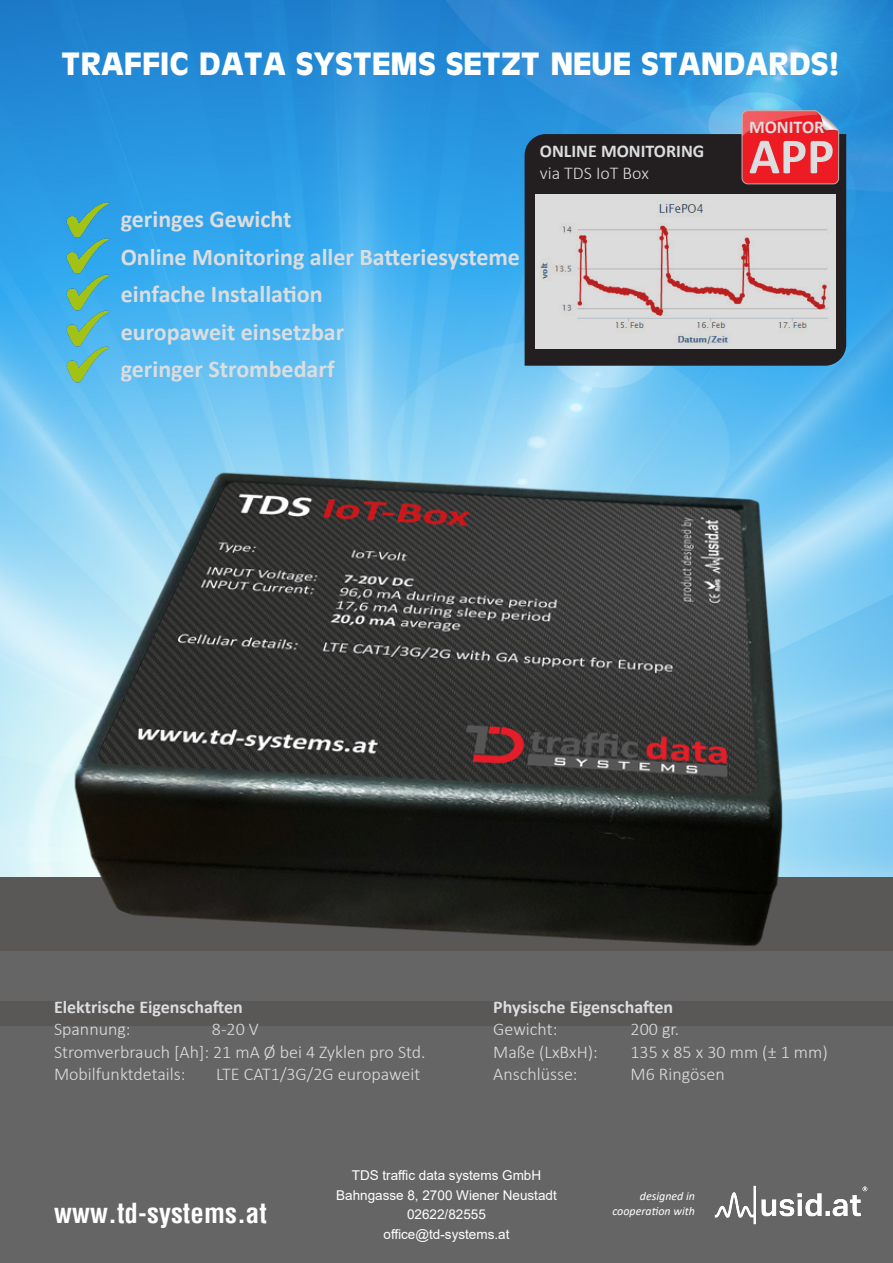
<style>
.page{position:relative;width:893px;height:1263px;background:#fff}
.page>*{position:absolute;margin:0;border:0;box-sizing:border-box;transform-origin:0 0}
.t1{font:700 51px "Calibri";color:#dcdddf}
.t2{font:700 30px "Antique Olive";color:#fff}
.t3{font:700 condensed 27px "Helvetica";color:#fff}
.t4{font:700 24px/37.5px "Calibri";color:#dcdddf}
.t5{font:300 18px/22.5px "Calibri";color:#dcdddf}
.t6{font:700 18px "Calibri";color:#dcdddf}
.t7{font:13.5px/19.5px "Arial";color:#fff;text-align:center}
.t8{font:italic 12px/14.4px "Calibri";color:#fff;text-align:right}
</style>
<div class="page">
<div style="left:0;top:1001px;width:893px;height:262px;background:#666566"></div>
<img style="left:0;top:0;width:893px;height:876px">
<img style="left:60px;top:191px;width:57px;height:36px">
<img style="left:60px;top:227px;width:57px;height:37px">
<img style="left:60px;top:264px;width:57px;height:36px">
<img style="left:60px;top:300px;width:57px;height:36px">
<img style="left:60px;top:336px;width:57px;height:57px">
<img style="left:715px;top:1185px;width:154px;height:40px">
<div style="left:525px;top:134px;width:321px;height:232px;background:#231f20"></div>
<svg style="left:742px;top:110px;width:97px;height:74px;background:#e42e37"></svg>
<img style="left:536px;top:194px;width:299px;height:155px">
<img style="left:13px;top:427px;width:845px;height:587px">
<h2 class="t2" style="left:61px;top:43px;width:780px">TRAFFIC DATA SYSTEMS SETZT NEUE STANDARDS!</h2>
<h3 class="t4" style="left:121px;top:200px;width:401px">geringes Gewicht<br>Online Monitoring aller Batteriesysteme einfache Installation<br>europaweit einsetzbar<br>geringer Strombedarf</h3>
<p class="t6" style="left:540px;top:138px;width:166px">ONLINE MONITORING</p>
<p class="t5" style="left:540px;top:162px;width:111px">via TDS IoT Box</p>
<p class="t6" style="left:749px;top:114px;width:77px">MONITOR</p>
<h1 class="t1" style="left:749px;top:120px;width:87px">APP</h1>
<p class="t6" style="left:54px;top:994px;width:190px">Elektrische Eigenschaften</p>
<p class="t5" style="left:54px;top:1018px;width:78px">Spannung:</p>
<p class="t5" style="left:54px;top:1018px;width:373px;text-indent:158px">8-20 V<br>Stromverbrauch [Ah]: 21 mA Ø bei 4 Zyklen pro Std.<br>Mobilfunktdetails:</p>
<p class="t5" style="left:216px;top:1063px;width:206px">LTE CAT1/3G/2G europaweit</p>
<p class="t6" style="left:493px;top:994px;width:181px">Physische Eigenschaften</p>
<p class="t5" style="left:493px;top:1018px;width:66px">Gewicht:</p>
<p class="t5" style="left:631px;top:1018px;width:50px">200 gr.</p>
<p class="t5" style="left:493px;top:1040px;width:106px">Maße (LxBxH):</p>
<p class="t5" style="left:630px;top:1040px;width:199px">135 x 85 x 30 mm (± 1 mm)</p>
<p class="t5" style="left:493px;top:1063px;width:86px">Anschlüsse:</p>
<p class="t5" style="left:630px;top:1063px;width:96px">M6 Ringösen</p>
<h3 class="t3" style="left:54px;top:1195px;width:214px">www.td-systems.at</h3>
<p class="t7" style="left:336px;top:1165px;width:222px">TDS traffic data systems GmbH<br>Bahngasse 8, 2700 Wiener Neustadt<br>02622/82555<br>office@td-systems.at</p>
<p class="t8" style="left:612px;top:1189px;width:84px">designed in cooperation with</p>
</div>
